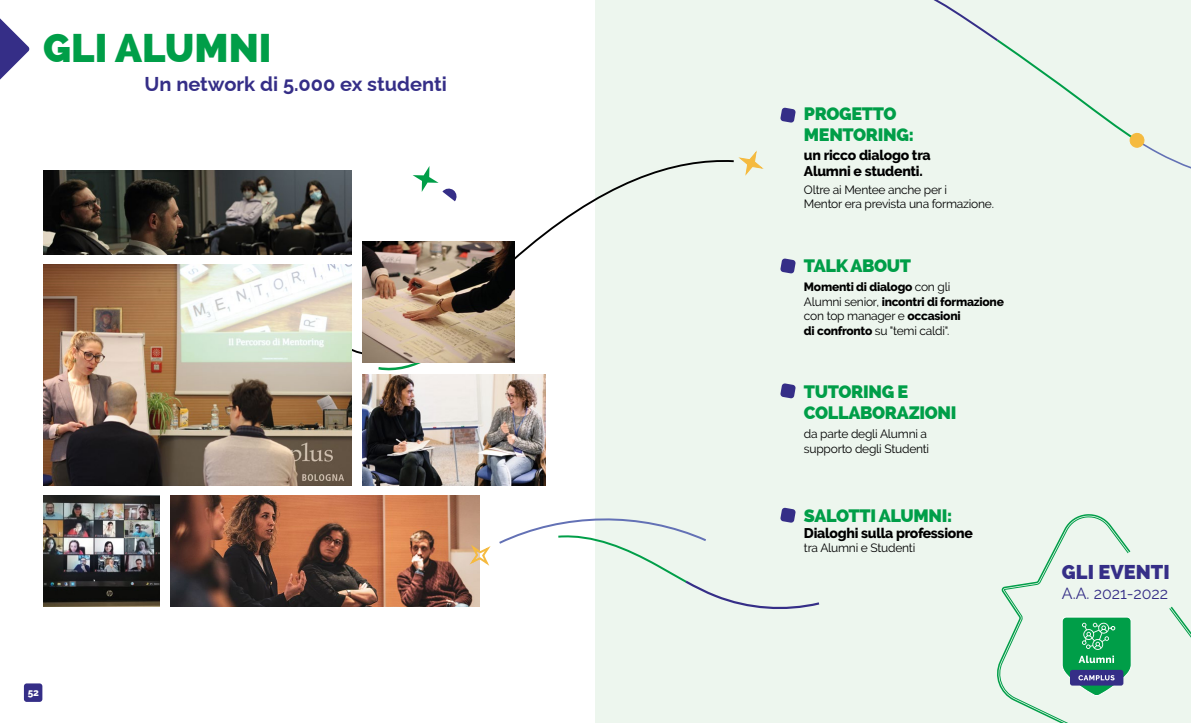
<style>
.page{position:relative;width:1191px;height:723px;background:#fff}
.page>*{position:absolute;margin:0;border:0;box-sizing:border-box;transform-origin:0 0}
.t1{font:800 40px "Raleway";color:#009e48}
.t2{font:700 20px "Raleway";color:#352e87}
.t3{font:800 20px "Raleway";color:#352e87}
.t4{font:800 18px/21px "Raleway";letter-spacing:-.02em;color:#009e48}
.t5{font:16px "Raleway";color:#352e87}
.t6{font:800 14px/16px "Raleway";letter-spacing:-.02em;color:#000}
.t7{font:12px/14.4px "Raleway";letter-spacing:-.02em;color:#000}
.t8{font:800 12px/14.4px "Raleway";letter-spacing:-.02em;color:#000}
.t9{font:800 10px "Raleway";color:#fff}
.s1{font-weight:400}
</style>
<div class="page">
<div style="left:24px;top:683px;width:18px;height:19px;background:#352e87;border-radius:3px"></div>
<div style="left:595px;top:0;width:596px;height:723px;background:#edf6ee"></div>
<svg style="left:0;top:18px;width:30px;height:62px"></svg>
<svg style="left:997px;top:516px;width:194px;height:207px"></svg>
<svg style="left:1061px;top:617px;width:70px;height:79px"></svg>
<svg style="left:780px;top:107px;width:15px;height:16px"></svg>
<svg style="left:780px;top:258px;width:15px;height:16px"></svg>
<svg style="left:780px;top:383px;width:15px;height:15px"></svg>
<svg style="left:378px;top:369px;width:24px;height:2px"></svg>
<svg style="left:738px;top:151px;width:26px;height:25px"></svg>
<svg style="left:317px;top:160px;width:417px;height:209px"></svg>
<img style="left:44px;top:495px;width:116px;height:111px">
<img style="left:170px;top:495px;width:309px;height:111px">
<img style="left:44px;top:264px;width:308px;height:221px">
<img style="left:44px;top:171px;width:308px;height:83px">
<img style="left:362px;top:374px;width:183px;height:111px">
<img style="left:363px;top:241px;width:151px;height:122px">
<svg style="left:467px;top:507px;width:353px;height:102px"></svg>
<svg style="left:412px;top:166px;width:45px;height:35px"></svg>
<svg style="left:933px;top:0;width:258px;height:169px"></svg>
<h1 class="t1" style="left:43px;top:25px;width:230px">GLI ALUMNI</h1>
<h2 class="t2" style="left:145px;top:68px;width:304px">Un network di 5.000 ex studenti</h2>
<p class="t9" style="left:28px;top:686px;width:13px">52</p>
<h3 class="t4" style="left:804px;top:103px;width:111px">PROGETTO<br>MENTORING:</h3>
<p class="t6" style="left:804px;top:147px;width:128px">un ricco dialogo tra<br>Alumni e studenti.</p>
<p class="t7" style="left:804px;top:182px;width:191px">Oltre ai Mentee anche per i<br>Mentor era prevista una formazione.</p>
<h3 class="t4" style="left:804px;top:255px;width:109px">TALK ABOUT</h3>
<p class="t8" style="left:804px;top:280px;width:201px">Momenti di dialogo <span class="s1">con gli<br>Alumni senior,</span> incontri di formazione <span class="s1">con top manager e</span> occasioni<br>di confronto <span class="s1">su "temi caldi".</span></p>
<h3 class="t4" style="left:804px;top:380px;width:154px;line-height:21.6px">TUTORING E<br>COLLABORAZIONI</h3>
<p class="t7" style="left:804px;top:427px;width:127px">da parte degli Alumni a supporto degli Studenti</p>
<h3 class="t4" style="left:804px;top:505px;width:150px">SALOTTI ALUMNI:</h3>
<p class="t6" style="left:804px;top:525px;width:170px">Dialoghi sulla professione</p>
<p class="t7" style="left:804px;top:541px;width:113px">tra Alumni e Studenti</p>
<h2 class="t3" style="left:1062px;top:561px;width:109px">GLI EVENTI</h2>
<h3 class="t5" style="left:1062px;top:584px;width:108px">A.A. 2021-2022</h3>
</div>
